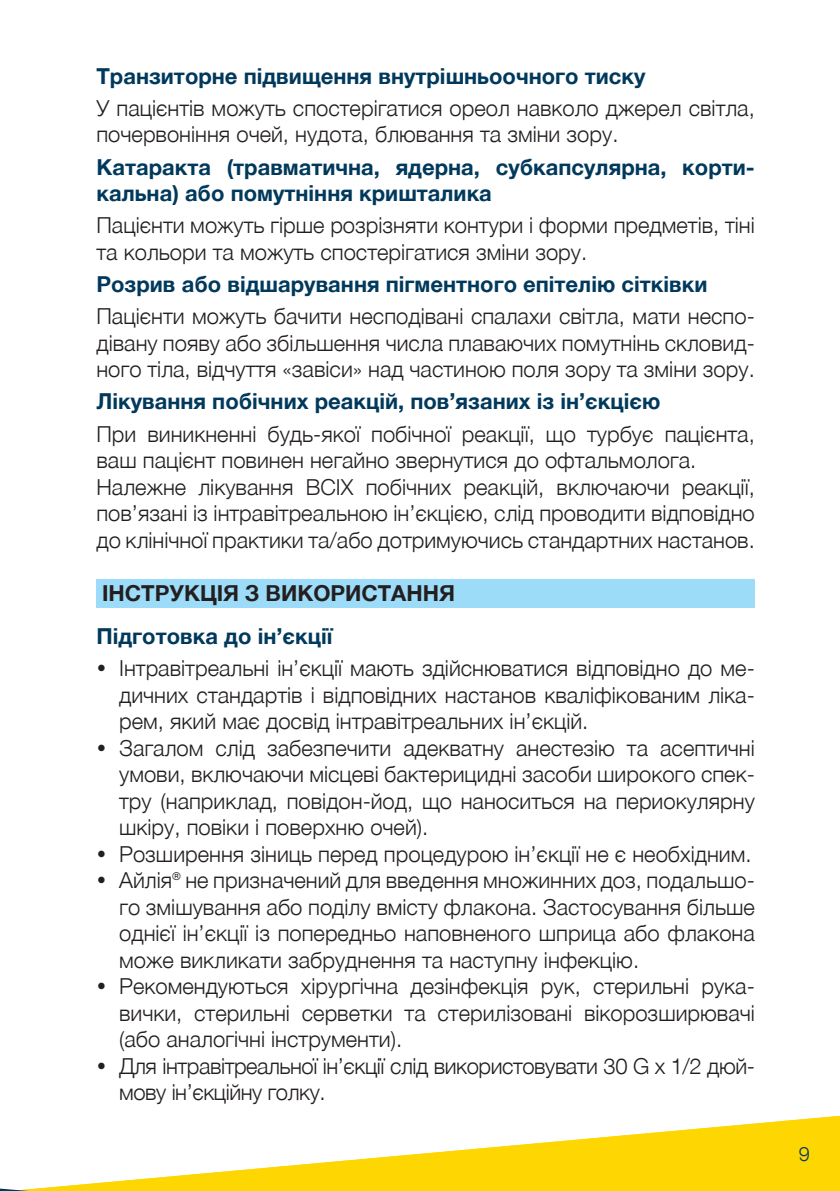
<style>
.page{position:relative;width:840px;height:1191px;background:#fff}
.page>*{position:absolute;margin:0;border:0;box-sizing:border-box;transform-origin:0 0}
.t1{font:300 22px/26.4px "Helvetica Neue LTCYR";color:#231f20}
.t2{font:700 22px/26.4px "Helvetica Neue LTCYR";color:#00395c}
.t3{font:700 22px "Helvetica Neue LTCYR";color:#231f20}
.t4{font:300 20px "Helvetica Neue LTCYR";color:#00395c}
</style>
<div class="page">
<svg style="left:228px;top:1116px;width:611px;height:75px;fill:#fed702"></svg>
<svg style="left:0;top:1171px;width:228px;height:20px"></svg>
<div style="left:96px;top:579px;width:658px;height:29px;background:#9cdcf8"></div>
<p class="t2" style="left:96px;top:63px;width:550px">Транзиторне підвищення внутрішньоочного тиску</p>
<p class="t1" style="left:96px;top:95px;width:659px">У пацієнтів можуть спостерігатися ореол навколо джерел світла, почервоніння очей, нудота, блювання та зміни зору.</p>
<p class="t2" style="left:96px;top:154px;width:659px">Катаракта (травматична, ядерна, субкапсулярна, корти&shy;кальна) або помутніння кришталика</p>
<p class="t1" style="left:96px;top:212px;width:659px">Пацієнти можуть гірше розрізняти контури і форми предметів, тіні та кольори та можуть спостерігатися зміни зору.</p>
<p class="t2" style="left:96px;top:271px;width:612px">Розрив або відшарування пігментного епітелію сітківки</p>
<p class="t1" style="left:96px;top:303px;width:659px;text-align:justify">Пацієнти можуть бачити несподівані спалахи світла, мати неспо&shy;дівану появу або збільшення числа плаваючих помутнінь скловид&shy;ного тіла, відчуття «завіси» над частиною поля зору та зміни зору.</p>
<p class="t2" style="left:96px;top:388px;width:565px">Лікування побічних реакцій, пов’язаних із ін’єкцією</p>
<p class="t1" style="left:96px;top:421px;width:659px">При виникненні будь-якої побічної реакції, що турбує пацієнта, ваш пацієнт повинен негайно звернутися до офтальмолога.<br>Належне лікування ВСІХ побічних реакцій, включаючи реакції, пов’язані із інтравітреальною ін’єкцією, слід проводити відповідно до клінічної практики та/або дотримуючись стандартних настанов.</p>
<p class="t3" style="left:102px;top:580px;width:354px">ІНСТРУКЦІЯ З ВИКОРИСТАННЯ</p>
<p class="t2" style="left:96px;top:623px;width:237px">Підготовка до ін’єкції</p>
<p class="t1" style="left:119px;top:655px;width:636px">Інтравітреальні ін’єкції мають здійснюватися відповідно до ме&shy;дичних стандартів і відповідних настанов кваліфікованим ліка&shy;рем, який має досвід інтравітреальних ін’єкцій.<br>Загалом слід забезпечити адекватну анестезію та асептичні умови, включаючи місцеві бактерицидні засоби широкого спек&shy;тру (наприклад, повідон-йод, що наноситься на периокулярну шкіру, повіки і поверхню очей).<br>Розширення зіниць перед процедурою ін’єкції не є необхідним.<br>Айлія® не призначений для введення множинних доз, подальшо&shy;го змішування або поділу вмісту флакона. Застосування більше однієї ін’єкції із попередньо наповненого шприца або флакона може викликати забруднення та наступну інфекцію.<br>Рекомендуються хірургічна дезінфекція рук, стерильні рука&shy;вички, стерильні серветки та стерилізовані вікорозширювачі (або аналогічні інструменти).<br>Для інтравітреальної ін’єкції слід використовувати 30 G x 1/2 дюй&shy;мову ін’єкційну голку.</p>
<p class="t4" style="left:798px;top:1143px;width:13px">9</p>
</div>
